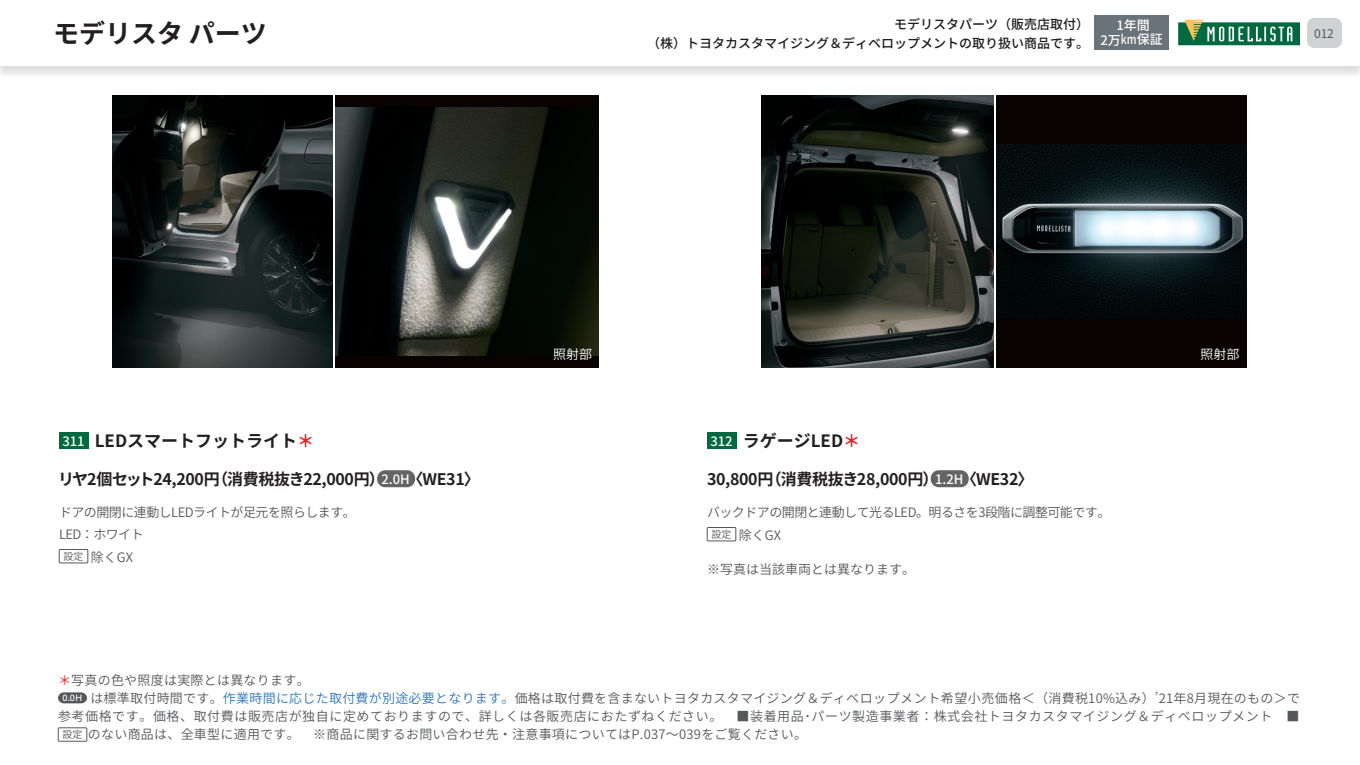
<style>
.page{position:relative;width:1360px;height:765px;background:#fff}
.page>*{position:absolute;margin:0;border:0;box-sizing:border-box;transform-origin:0 0}
.t1{font:700 26px "Noto Sans CJ Kjp";color:#231f20}
.t2{font:700 17px "Noto Sans CJ Kjp";color:#231f20}
.t3{font:700 16px "Noto Sans CJ Kjp";letter-spacing:-.02em;color:#231f20}
.t4{font:600 13px "Noto Sans CJ Kjp";letter-spacing:.02em;color:#57585a}
.t5{font:600 13px "Noto Sans CJ Kjp";letter-spacing:.045em;color:#57585a}
.t6{font:600 13px/23px "Noto Sans CJ Kjp";letter-spacing:-.04em;color:#57585a}
.t7{font:500 13px/19px "Noto Sans CJ Kjp";color:#1c1c1c;text-align:right}
.t8{font:600 13px "Noto Sans CJ Kjp";color:#57585a}
.t9{font:500 13px/14.1px "Noto Sans CJ Kjp";color:#fff;text-align:center}
.t10{font:600 13px "Noto Sans CJ Kjp";color:#fff}
.t11{font:12px "Noto Sans CJ Kjp";color:#57585a}
.s1{font-weight:500;font-size:13px;color:#fff}
.s2{color:#ee1d23}
.s3{font-size:10px}
.s4{color:#2e76bc}
</style>
<div class="page">
<div style="left:0;top:0;width:1360px;height:80px;background:#231f20;opacity:.15"></div>
<div style="left:0;top:0;width:1360px;height:66px;background:#fff"></div>
<div style="left:1307px;top:18px;width:35px;height:30px;background:#d1d2d4;border-radius:7px"></div>
<div style="left:1094px;top:15px;width:75px;height:35px;background:#697379"></div>
<div style="left:1178px;top:22px;width:122px;height:23px;background:#00693f"></div>
<svg style="left:1184px;top:20px;width:108px;height:22px"></svg>
<svg style="left:58px;top:692px;width:29px;height:11px"></svg>
<div style="left:58px;top:728px;width:29px;height:14px;border:1px solid #57585a"></div>
<div style="left:59px;top:432px;width:29px;height:17px;background:#00693f"></div>
<div style="left:377px;top:470px;width:38px;height:17px;background:#646464;border-radius:8px"></div>
<div style="left:59px;top:549px;width:29px;height:14px;border:1px solid #57585a"></div>
<img style="left:113px;top:95px;width:220px;height:273px">
<div style="left:336px;top:95px;width:263px;height:273px;background:#080302"></div>
<img style="left:336px;top:108px;width:263px;height:247px">
<img style="left:761px;top:95px;width:232px;height:273px">
<div style="left:996px;top:95px;width:251px;height:273px;background:#080302"></div>
<img style="left:996px;top:144px;width:251px;height:175px">
<div style="left:707px;top:432px;width:29px;height:17px;background:#00693f"></div>
<div style="left:931px;top:470px;width:38px;height:17px;background:#646464;border-radius:8px"></div>
<div style="left:707px;top:527px;width:29px;height:14px;border:1px solid #57585a"></div>
<p class="t7" style="left:647px;top:15px;width:443px">モデリスタパーツ（販売店取付）<br>（株）トヨタカスタマイジング＆ディベロップメントの取り扱い商品です。</p>
<p class="t9" style="left:1101px;top:19px;width:64px">1年間<br>2万km保証</p>
<h1 class="t1" style="left:53px;top:19px;width:215px">モデリスタ パーツ</h1>
<p class="t11" style="left:1314px;top:26px;width:21px">012</p>
<h2 class="t2" style="left:62px;top:431px;width:253px"><span class="s1">311</span> LEDスマートフットライト<span class="s2">＊</span></h2>
<p class="t3" style="left:58px;top:470px;width:423px">リヤ2個セット24,200円（消費税抜き22,000円）<span class="s1">2.0H</span>〈WE31〉</p>
<p class="t6" style="left:59px;top:501px;width:298px">ドアの開閉に連動しLEDライトが足元を照らします。</p>
<p class="t4" style="left:59px;top:527px;width:86px">LED：ホワイト</p>
<p class="t4" style="left:64px;top:550px;width:71px"><span class="s3">設定</span> 除くGX</p>
<p class="t10" style="left:553px;top:347px;width:40px">照射部</p>
<p class="t10" style="left:1201px;top:347px;width:40px">照射部</p>
<h2 class="t2" style="left:710px;top:431px;width:151px"><span class="s1">312</span> ラゲージLED<span class="s2">＊</span></h2>
<p class="t3" style="left:707px;top:470px;width:328px">30,800円（消費税抜き28,000円）<span class="s1">1.2H</span>〈WE32〉</p>
<p class="t6" style="left:712px;top:501px;width:400px;text-indent:-5px">バックドアの開閉と連動して光るLED。明るさを3段階に調整可能です。<span class="s3">設定</span> 除くGX</p>
<p class="t8" style="left:707px;top:562px;width:209px">※写真は当該車両とは異なります。</p>
<p class="t4" style="left:58px;top:673px;width:253px"><span class="s2">＊</span>写真の色や照度は実際とは異なります。</p>
<p class="t4" style="left:63px;top:691px;width:1239px"><sup>0.0H</sup> は標準取付時間です。<span class="s4">作業時間に応じた取付費が別途必要となります。</span>価格は取付費を含まないトヨタカスタマイジング＆ディベロップメント希望小売価格＜（消費税10%込み）’21年8月現在のもの＞で</p>
<p class="t5" style="left:58px;top:709px;width:1243px">参考価格です。価格、取付費は販売店が独自に定めておりますので、詳しくは各販売店におたずねください。　■装着用品･パーツ製造事業者：株式会社トヨタカスタマイジング＆ディベロップメント　■</p>
<p class="t4" style="left:63px;top:727px;width:746px"><span class="s3">設定</span>のない商品は、全車型に適用です。　※商品に関するお問い合わせ先・注意事項についてはP.037～039をご覧ください。</p>
</div>
